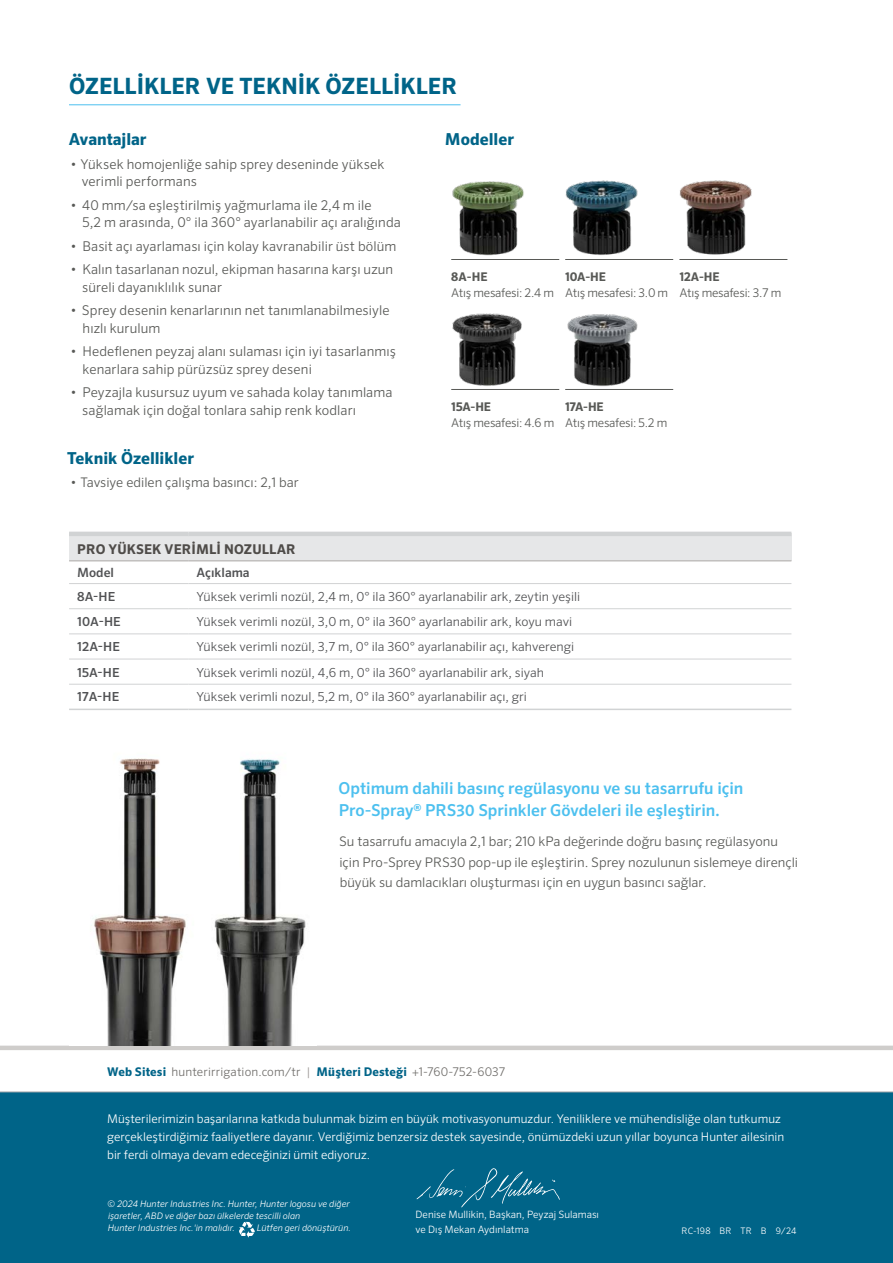
<style>
.page{position:relative;width:893px;height:1263px;background:#fff}
.page>*{position:absolute;margin:0;border:0;box-sizing:border-box;transform-origin:0 0}
.t1{font:700 22.5px "Sero Pro";color:#006488}
.t2{font:500 16.5px/22.5px "Sero Pro";color:#4cc0ef}
.t3{font:700 16.5px "Sero Pro";color:#006488}
.t4{font:300 13.5px/17.2px "Sero Pro";letter-spacing:.005em;color:#585956}
.t5{font:700 13.5px "Sero Pro";letter-spacing:.01em;color:#4f4c49}
.t6{font:300 13.2px/20.2px "Sero Pro";color:#585956}
.t7{font:500 12.75px "Sero Pro";color:#515254}
.t8{font:300 12.45px "Sero Pro";color:#515254}
.t9{font:500 12.45px "Sero Pro";letter-spacing:.005em;color:#515254}
.t10{font:300 12px/18px "Sero Pro";color:#fff}
.t11{font:300 12px "Sero Pro";letter-spacing:-.02em;color:#585956}
.t12{font:300 12px "Sero Pro";letter-spacing:.01em;color:#716f6c}
.t13{font:700 12px "Sero Pro";letter-spacing:-.01em;color:#585956}
.t14{font:300 10.2px/14.5px "Sero Pro";color:#fff}
.t15{font:italic 300 9px/12px "Sero Pro";color:#fff}
.t16{font:300 9px "Sero Pro";letter-spacing:.02em;color:#fff}
.s1{font-weight:700;color:#006488}
.s2{color:#9c9896}
</style>
<div class="page">
<hr style="left:0;top:1046px;width:893px;height:4px;background:#cfcdcb">
<div style="left:0;top:1092px;width:893px;height:171px;background:#006488"></div>
<hr style="left:0;top:1092px;width:893px;height:1px;background:#a7a9ac">
<svg style="left:416px;top:1168px;width:144px;height:40px"></svg>
<svg style="left:239px;top:1222px;width:16px;height:15px"></svg>
<div style="left:69px;top:534px;width:722px;height:27px;background:#e6e7e8"></div>
<hr style="left:69px;top:561px;width:119px;height:1px;background:#aca9a7">
<hr style="left:188px;top:561px;width:603px;height:1px;background:#aca9a7">
<hr style="left:69px;top:532px;width:119px;height:4px;background:#d1d3d4">
<hr style="left:188px;top:532px;width:603px;height:4px;background:#d1d3d4">
<hr style="left:69px;top:583px;width:119px;height:1px;background:#d1d3d4">
<hr style="left:188px;top:583px;width:603px;height:1px;background:#d1d3d4">
<hr style="left:69px;top:608px;width:119px;height:1px;background:#d1d3d4">
<hr style="left:188px;top:608px;width:603px;height:1px;background:#d1d3d4">
<hr style="left:69px;top:659px;width:119px;height:1px;background:#d1d3d4">
<hr style="left:188px;top:659px;width:603px;height:1px;background:#d1d3d4">
<hr style="left:69px;top:634px;width:119px;height:1px;background:#d1d3d4">
<hr style="left:188px;top:634px;width:603px;height:1px;background:#d1d3d4">
<hr style="left:69px;top:684px;width:119px;height:1px;background:#d1d3d4">
<hr style="left:188px;top:684px;width:603px;height:1px;background:#d1d3d4">
<hr style="left:69px;top:709px;width:119px;height:1px;background:#d1d3d4">
<hr style="left:188px;top:709px;width:603px;height:1px;background:#d1d3d4">
<img style="left:452px;top:181px;width:72px;height:75px">
<img style="left:679px;top:180px;width:73px;height:75px">
<img style="left:565px;top:180px;width:73px;height:75px">
<img style="left:567px;top:314px;width:71px;height:73px">
<hr style="left:451px;top:259px;width:108px;height:1px;background:#585956">
<hr style="left:451px;top:389px;width:108px;height:1px;background:#585956">
<hr style="left:565px;top:259px;width:108px;height:1px;background:#585956">
<hr style="left:565px;top:389px;width:108px;height:1px;background:#585956">
<hr style="left:679px;top:259px;width:108px;height:1px;background:#585956">
<img style="left:451px;top:313px;width:71px;height:77px">
<img style="left:94px;top:758px;width:212px;height:288px">
<hr style="left:69px;top:104px;width:392px;height:1px;background:#4cc0ef">
<h1 class="t1" style="left:69px;top:72px;width:390px">ÖZELLIKLER VE TEKNIK ÖZELLIKLER</h1>
<p class="t3" style="left:69px;top:129px;width:79px">Avantajlar</p>
<p class="t4" style="left:82px;top:155px;width:304px;text-indent:-11px">• Yüksek homojenliğe sahip sprey deseninde yüksek verimli performans</p>
<p class="t4" style="left:82px;top:196px;width:320px;text-indent:-12px">• 40 mm/sa eşleştirilmiş yağmurlama ile 2,4 m ile<br>5,2 m arasında, 0° ila 360° ayarlanabilir açı aralığında</p>
<p class="t4" style="left:71px;top:237px;width:327px">• Basit açı ayarlaması için kolay kavranabilir üst bölüm</p>
<p class="t4" style="left:82px;top:261px;width:313px;text-indent:-12px">• Kalın tasarlanan nozul, ekipman hasarına karşı uzun süreli dayanıklılık sunar</p>
<p class="t4" style="left:83px;top:302px;width:309px;text-indent:-12px">• Sprey desenin kenarlarının net tanımlanabilmesiyle hızlı kurulum</p>
<p class="t4" style="left:83px;top:343px;width:315px;text-indent:-12px">• Hedeflenen peyzaj alanı sulaması için iyi tasarlanmış kenarlara sahip pürüzsüz sprey deseni</p>
<p class="t4" style="left:82px;top:384px;width:312px;text-indent:-12px">• Peyzajla kusursuz uyum ve sahada kolay tanımlama sağlamak için doğal tonlara sahip renk kodları</p>
<p class="t3" style="left:67px;top:448px;width:128px">Teknik Özellikler</p>
<p class="t6" style="left:71px;top:472px;width:230px">• Tavsiye edilen çalışma basıncı: 2,1 bar</p>
<p class="t3" style="left:445px;top:129px;width:71px">Modeller</p>
<p class="t13" style="left:451px;top:269px;width:38px">8A-HE</p>
<p class="t11" style="left:451px;top:286px;width:104px">Atış mesafesi: 2.4 m</p>
<p class="t13" style="left:565px;top:269px;width:42px">10A-HE</p>
<p class="t11" style="left:565px;top:286px;width:105px">Atış mesafesi: 3.0 m</p>
<p class="t13" style="left:679px;top:269px;width:42px">12A-HE</p>
<p class="t11" style="left:679px;top:286px;width:104px">Atış mesafesi: 3.7 m</p>
<p class="t13" style="left:451px;top:399px;width:41px">15A-HE</p>
<p class="t11" style="left:451px;top:416px;width:105px">Atış mesafesi: 4.6 m</p>
<p class="t13" style="left:565px;top:399px;width:40px">17A-HE</p>
<p class="t11" style="left:565px;top:416px;width:104px">Atış mesafesi: 5.2 m</p>
<p class="t5" style="left:77px;top:541px;width:220px">PRO YÜKSEK VERIMLI NOZULLAR</p>
<p class="t7" style="left:77px;top:565px;width:38px">Model</p>
<p class="t7" style="left:197px;top:565px;width:55px">Açıklama</p>
<p class="t9" style="left:77px;top:589px;width:40px">8A-HE</p>
<p class="t8" style="left:197px;top:589px;width:385px">Yüksek verimli nozül, 2,4 m, 0° ila 360° ayarlanabilir ark, zeytin yeşili</p>
<p class="t9" style="left:77px;top:614px;width:45px">10A-HE</p>
<p class="t8" style="left:197px;top:614px;width:377px">Yüksek verimli nozül, 3,0 m, 0° ila 360° ayarlanabilir ark, koyu mavi</p>
<p class="t9" style="left:77px;top:639px;width:44px">12A-HE</p>
<p class="t8" style="left:197px;top:640px;width:379px">Yüksek verimli nozül, 3,7 m, 0° ila 360° ayarlanabilir açı, kahverengi</p>
<p class="t9" style="left:77px;top:665px;width:44px">15A-HE</p>
<p class="t8" style="left:197px;top:665px;width:349px">Yüksek verimli nozül, 4,6 m, 0° ila 360° ayarlanabilir ark, siyah</p>
<p class="t9" style="left:77px;top:689px;width:44px">17A-HE</p>
<p class="t8" style="left:197px;top:690px;width:332px">Yüksek verimli nozul, 5,2 m, 0° ila 360° ayarlanabilir açı, gri</p>
<p class="t2" style="left:339px;top:776px;width:406px">Optimum dahili basınç regülasyonu ve su tasarrufu için<br>Pro-Spray<sup>®</sup> PRS30 Sprinkler Gövdeleri ile eşleştirin.</p>
<p class="t6" style="left:339px;top:831px;width:460px">Su tasarrufu amacıyla 2,1 bar; 210 kPa değerinde doğru basınç regülasyonu için Pro-Sprey PRS30 pop-up ile eşleştirin. Sprey nozulunun sislemeye dirençli büyük su damlacıkları oluşturması için en uygun basıncı sağlar.</p>
<p class="t12" style="left:107px;top:1065px;width:400px"><span class="s1">Web Sitesi</span> hunterirrigation.com/tr <span class="s2">|</span> <span class="s1">Müşteri Desteği</span> +1-760-752-6037</p>
<p class="t10" style="left:107px;top:1109px;width:679px">Müşterilerimizin başarılarına katkıda bulunmak bizim en büyük motivasyonumuzdur. Yeniliklere ve mühendisliğe olan tutkumuz gerçekleştirdiğimiz faaliyetlere dayanır. Verdiğimiz benzersiz destek sayesinde, önümüzdeki uzun yıllar boyunca Hunter ailesinin bir ferdi olmaya devam edeceğinizi ümit ediyoruz.</p>
<p class="t15" style="left:108px;top:1198px;width:244px">© 2024 Hunter Industries Inc. Hunter, Hunter logosu ve diğer işaretler, ABD ve diğer bazı ülkelerde tescilli olan<br>Hunter Industries Inc.'in malıdır.</p>
<p class="t15" style="left:257px;top:1222px;width:96px">Lütfen geri dönüştürün.</p>
<p class="t14" style="left:416px;top:1207px;width:185px">Denise Mullikin, Başkan, Peyzaj Sulaması ve Dış Mekan Aydınlatma</p>
<p class="t16" style="left:682px;top:1225px;width:116px">RC-198 BR TR B 9/24</p>
</div>
